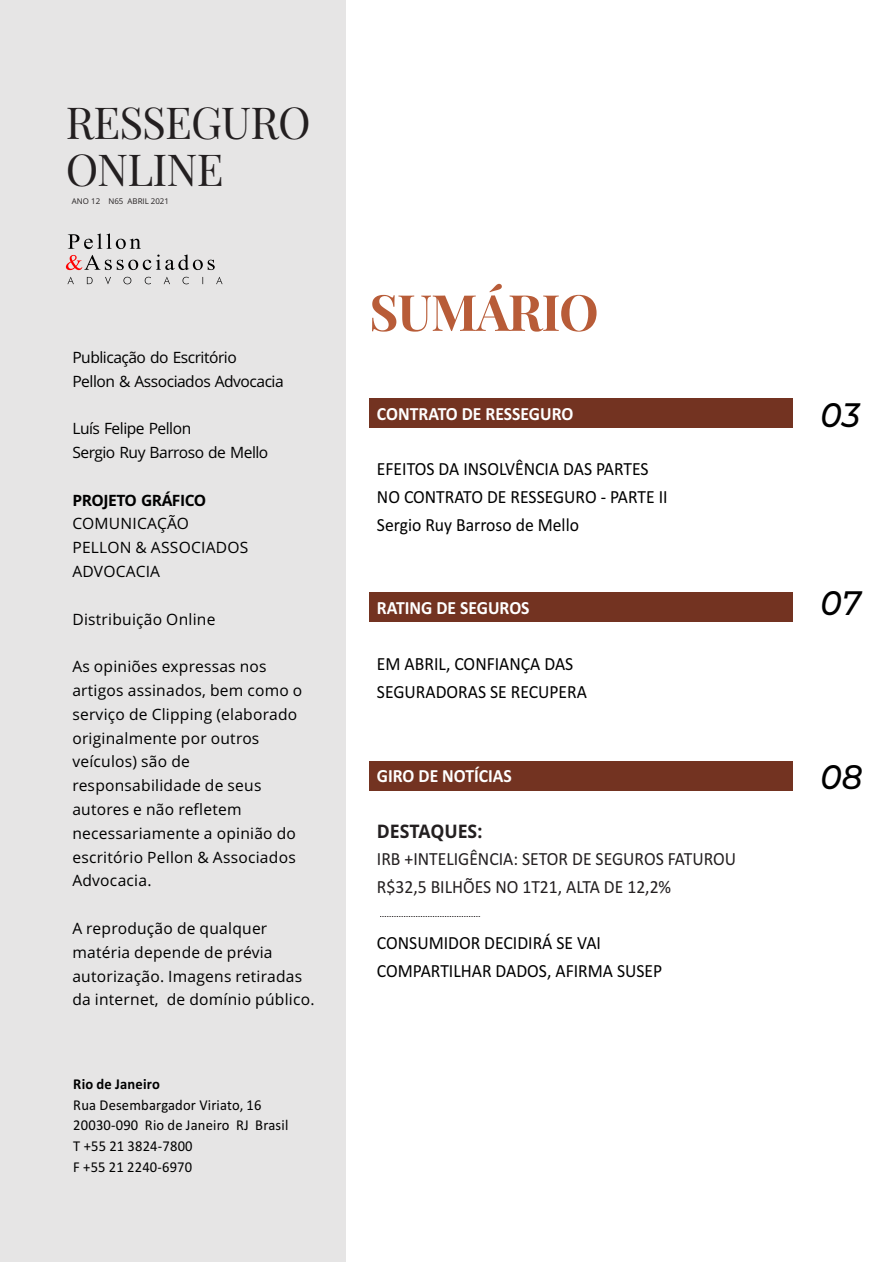
<style>
.page{position:relative;width:893px;height:1263px;background:#fff}
.page>*{position:absolute;margin:0;border:0;box-sizing:border-box;transform-origin:0 0}
.t1{font:700 49.95px "Playfair Display";letter-spacing:-.02em;color:#b85c38}
.t2{font:44.1px/47px "Playfair Display";letter-spacing:-.02em;color:#231f20}
.t3{font:italic 500 33.9px "Montserrat";color:#000;scale:.95 1}
.t4{font:18.6px/27.9px "Calibri";color:#000;scale:.95 1}
.t5{font:18.6px/27.9px "Calibri";color:#231f20;scale:.95 1}
.t6{font:700 18.6px "Calibri";color:#fff;scale:.95 1}
.t7{font:700 18.6px "Open Sans";color:#231f20;scale:.95 1}
.t8{font:15.6px/23.9px "Open Sans";letter-spacing:.015em;color:#000}
.t9{font:15.6px/23.9px "Open Sans";letter-spacing:-.03em;color:#000}
.t10{font:700 15.6px "Open Sans";letter-spacing:-.03em;color:#000}
.t11{font:15.15px/20.7px "Calibri";letter-spacing:.015em;color:#000;scale:.96 1}
.t12{font:700 15.15px "Calibri";letter-spacing:.015em;color:#000;scale:.96 1}
.t13{font:7.95px "Open Sans";color:#231f20}
</style>
<div class="page">
<div style="left:1px;top:0;width:344px;height:1261px;background:#e6e5e5"></div>
<div style="left:369px;top:398px;width:424px;height:29px;background:#733321"></div>
<div style="left:369px;top:593px;width:424px;height:29px;background:#733321"></div>
<div style="left:369px;top:761px;width:424px;height:29px;background:#733321"></div>
<svg style="left:66px;top:255px;width:149px;height:15px"></svg>
<svg style="left:68px;top:234px;width:73px;height:15px"></svg>
<svg style="left:67px;top:277px;width:156px;height:7px"></svg>
<svg style="left:380px;top:916px;width:101px;height:1px"></svg>
<h2 class="t2" style="left:66px;top:97px;width:246px">RESSEGURO<br>ONLINE</h2>
<p class="t13" style="left:72px;top:198px;width:99px">ANO 12 N65 ABRIL 2021</p>
<p class="t9" style="left:72px;top:347px;width:213px">Publicação do Escritório<br>Pellon &amp; Associados Advocacia</p>
<p class="t9" style="left:72px;top:418px;width:197px">Luís Felipe Pellon<br>Sergio Ruy Barroso de Mello</p>
<p class="t10" style="left:72px;top:494px;width:135px">PROJETO GRÁFICO</p>
<p class="t8" style="left:72px;top:513px;width:178px">COMUNICAÇÃO<br>PELLON &amp; ASSOCIADOS<br>ADVOCACIA</p>
<p class="t8" style="left:72px;top:608px;width:145px">Distribuição Online</p>
<p class="t8" style="left:72px;top:656px;width:232px">As opiniões expressas nos artigos assinados, bem como o serviço de Clipping (elaborado originalmente por outros veículos) são de responsabilidade de seus autores e não refletem necessariamente a opinião do escritório Pellon &amp; Associados<br>Advocacia.</p>
<p class="t8" style="left:72px;top:918px;width:244px">A reprodução de qualquer matéria depende de prévia autorização. Imagens retiradas da internet, de domínio público.</p>
<p class="t12" style="left:73px;top:1078px;width:92px">Rio de Janeiro</p>
<p class="t11" style="left:73px;top:1095px;width:225px">Rua Desembargador Viriato, 16<br>20030-090 Rio de Janeiro RJ Brasil<br>T +55 21 3824-7800<br>F +55 21 2240-6970</p>
<h1 class="t1" style="left:369px;top:277px;width:231px">SUMÁRIO</h1>
<p class="t6" style="left:377px;top:406px;width:208px">CONTRATO DE RESSEGURO</p>
<p class="t4" style="left:377px;top:457px;width:307px">EFEITOS DA INSOLVÊNCIA DAS PARTES<br>NO CONTRATO DE RESSEGURO - PARTE II<br>Sergio Ruy Barroso de Mello</p>
<p class="t6" style="left:377px;top:600px;width:162px">RATING DE SEGUROS</p>
<p class="t4" style="left:377px;top:652px;width:223px">EM ABRIL, CONFIANÇA DAS<br>SEGURADORAS SE RECUPERA</p>
<p class="t6" style="left:377px;top:768px;width:144px">GIRO DE NOTÍCIAS</p>
<p class="t7" style="left:377px;top:823px;width:113px">DESTAQUES:</p>
<p class="t5" style="left:377px;top:847px;width:380px">IRB +INTELIGÊNCIA: SETOR DE SEGUROS FATUROU<br>R$32,5 BILHÕES NO 1T21, ALTA DE 12,2%</p>
<p class="t4" style="left:377px;top:930px;width:302px">CONSUMIDOR DECIDIRÁ SE VAI<br>COMPARTILHAR DADOS, AFIRMA SUSEP</p>
<h3 class="t3" style="left:820px;top:394px;width:43px">03</h3>
<h3 class="t3" style="left:820px;top:582px;width:44px">07</h3>
<h3 class="t3" style="left:820px;top:756px;width:46px">08</h3>
</div>
